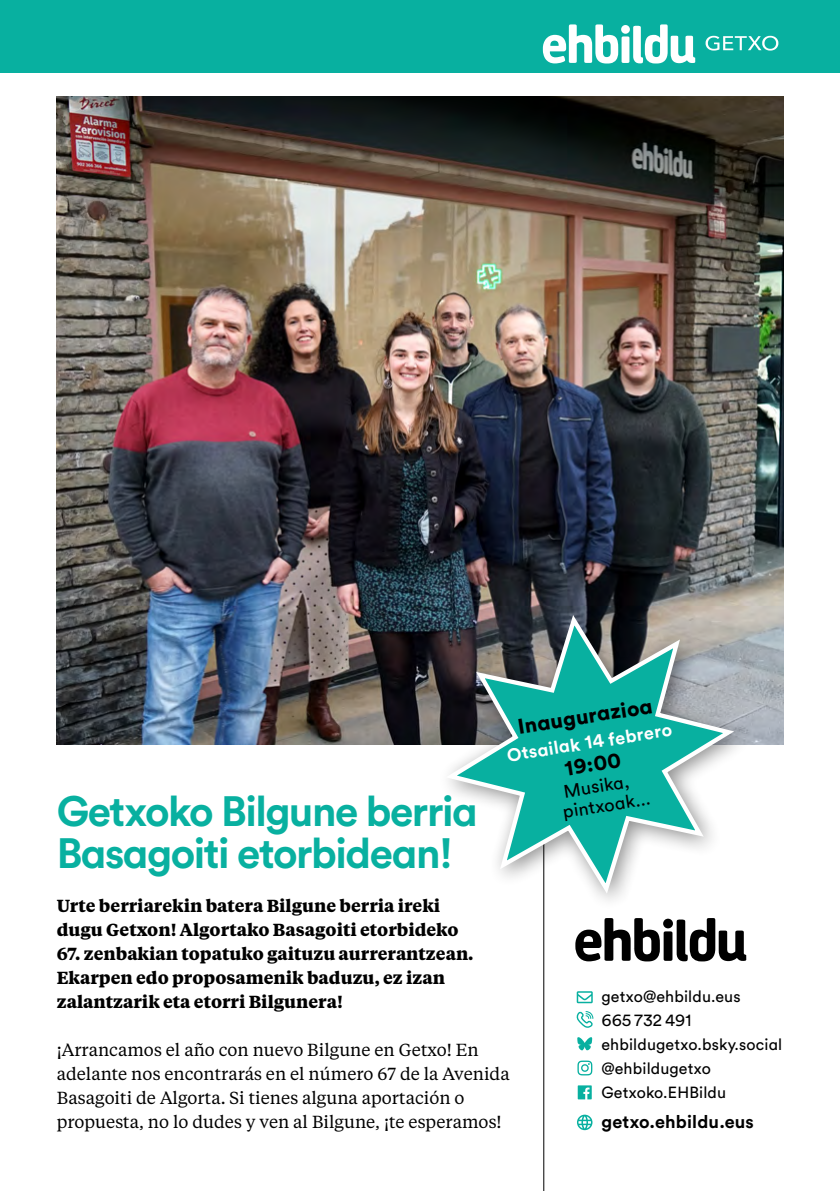
<style>
.page{position:relative;width:840px;height:1191px;background:#fff}
.page>*{position:absolute;margin:0;border:0;box-sizing:border-box;transform-origin:0 0}
.t1{font:700 42px/42px "Bildu Sans";letter-spacing:-.035em;color:#08b0a0}
.t2{font:900 21px "Bildu Sans";color:#000}
.t3{font:900 20px "Bildu Sans";color:#000}
.t4{font:18px/20px "Bildu Sans";color:#000}
.t5{font:700 18px "Bildu Sans";letter-spacing:.01em;color:#000}
.t6{font:700 18px "Bildu Sans";color:#fff}
.t7{font:700 17.4px/24px "Tiempos Text";color:#000}
.t8{font:17.4px/24px "Tiempos Text";color:#000}
.t9{font:16px/24px "Bildu Sans";letter-spacing:.01em;color:#000}
</style>
<div class="page">
<div style="left:0;top:0;width:839px;height:72px;background:#08b0a0"></div>
<svg style="left:542px;top:24px;width:152px;height:39px"></svg>
<svg style="left:705px;top:36px;width:73px;height:15px"></svg>
<img style="left:57px;top:96px;width:725px;height:648px">
<svg style="left:575px;top:918px;width:170px;height:43px"></svg>
<hr style="left:543px;top:792px;width:1px;height:399px;background:#000">
<svg style="left:576px;top:1011px;width:17px;height:17px"></svg>
<svg style="left:577px;top:1114px;width:15px;height:16px"></svg>
<svg style="left:577px;top:1085px;width:14px;height:14px"></svg>
<svg style="left:577px;top:1060px;width:15px;height:15px"></svg>
<svg style="left:576px;top:991px;width:16px;height:12px"></svg>
<svg style="left:577px;top:1037px;width:15px;height:14px"></svg>
<div style="left:434px;top:604px;width:319px;height:309px;background:#000;opacity:.45"></div>
<svg style="left:440px;top:614px;width:299px;height:284px"></svg>
<h1 class="t1" style="left:57px;top:789px;width:422px">Getxoko Bilgune berria<br>Basagoiti etorbidean!</h1>
<p class="t2" style="left:515px;top:712px;width:137px;rotate:-9deg">Inaugurazioa</p>
<p class="t6" style="left:505px;top:743px;width:168px;rotate:-9deg">Otsailak 14 febrero</p>
<p class="t3" style="left:562px;top:755px;width:58px;rotate:-9deg">19:00</p>
<p class="t4" style="left:558px;top:781px;width:90px;rotate:-9deg">Musika, pintxoak...</p>
<p class="t7" style="left:57px;top:893px;width:403px">Urte berriarekin batera Bilgune berria ireki dugu Getxon! Algortako Basagoiti etorbideko</p>
<p class="t7" style="left:57px;top:941px;width:418px">67. zenbakian topatuko gaituzu aurrerantzean.<br>Ekarpen edo proposamenik baduzu, ez izan zalantzarik eta etorri Bilgunera!</p>
<p class="t8" style="left:57px;top:1037px;width:454px">¡Arrancamos el año con nuevo Bilgune en Getxo! En adelante nos encontrarás en el número 67 de la Avenida Basagoiti de Algorta. Si tienes alguna aportación o propuesta, no lo dudes y ven al Bilgune, ¡te esperamos!</p>
<p class="t9" style="left:601px;top:984px;width:182px">getxo@ehbildu.eus<br>665 732 491 ehbildugetxo.bsky.social @ehbildugetxo<br>Getxoko.EHBildu</p>
<p class="t5" style="left:601px;top:1109px;width:154px">getxo.ehbildu.eus</p>
</div>
